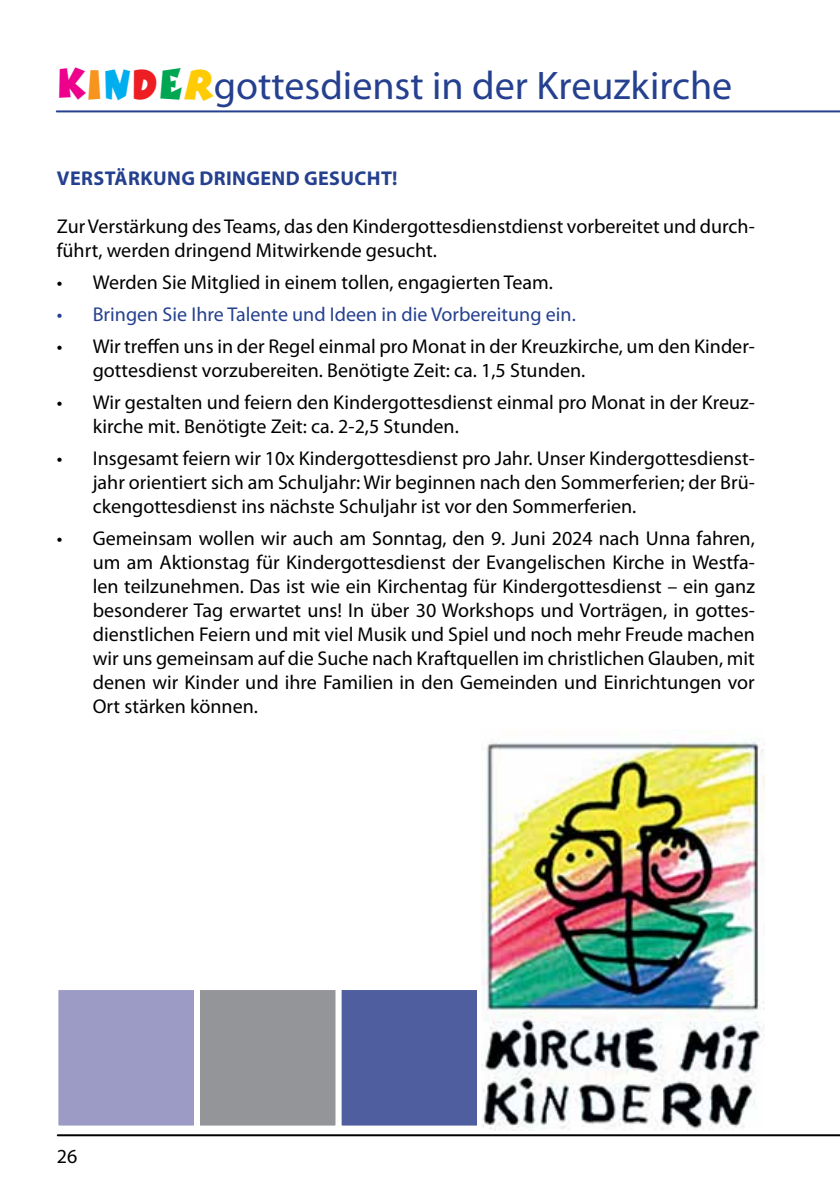
<style>
.page{position:relative;width:840px;height:1191px;background:#fff}
.page>*{position:absolute;margin:0;border:0;box-sizing:border-box;transform-origin:0 0}
.t1{font:40px "Myriad Pro";color:#25408f}
.t2{font:20px/24px "Myriad Pro";color:#000}
.t3{font:20px "Myriad Pro";color:#25408f}
.t4{font:700 20px "Myriad Pro";letter-spacing:.02em;color:#25408f}
.s1{font-family:"Boink Let Plain";font-size:44px;color:#ec008c}
.s2{font-family:"Boink Let Plain";font-size:44px;color:#f7941e}
.s3{font-family:"Boink Let Plain";font-size:44px;color:#00aeef}
.s4{font-family:"Boink Let Plain";font-size:44px;color:#ed1d24}
.s5{font-family:"Boink Let Plain";font-size:44px;color:#00a651}
.s6{font-family:"Boink Let Plain";font-size:44px;color:#ffcb05}
</style>
<div class="page">
<hr style="left:57px;top:110px;width:782px;height:2px;background:#25408f">
<hr style="left:58px;top:1134px;width:781px;height:2px;background:#000">
<div style="left:335px;top:984px;width:147px;height:147px;background:#4e5e9e;border:6px solid #fff"></div>
<div style="left:194px;top:984px;width:147px;height:147px;background:#939598;border:6px solid #fff"></div>
<div style="left:52px;top:984px;width:148px;height:147px;background:#9b9bc5;border:6px solid #fff"></div>
<img style="left:481px;top:738px;width:283px;height:392px">
<h1 class="t1" style="left:57px;top:64px;width:676px"><span class="s1">K</span><span class="s2">I</span><span class="s3">N</span><span class="s4">D</span><span class="s5">E</span><span class="s6">R</span>gottesdienst in der Kreuzkirche</h1>
<p class="t4" style="left:57px;top:167px;width:342px">VERSTÄRKUNG DRINGEND GESUCHT!</p>
<p class="t2" style="left:57px;top:215px;width:699px">Zur Verstärkung des Teams, das den Kindergottesdienstdienst vorbereitet und durch&shy;führt, werden dringend Mitwirkende gesucht.</p>
<p class="t2" style="left:57px;top:271px;width:497px">• Werden Sie Mitglied in einem tollen, engagierten Team.</p>
<p class="t3" style="left:57px;top:303px;width:520px">• Bringen Sie Ihre Talente und Ideen in die Vorbereitung ein.</p>
<p class="t2" style="left:93px;top:335px;width:663px;text-indent:-36px">• Wir treffen uns in der Regel einmal pro Monat in der Kreuzkirche, um den Kinder&shy;gottesdienst vorzubereiten. Benötigte Zeit: ca. 1,5 Stunden.</p>
<p class="t2" style="left:93px;top:391px;width:663px;text-indent:-36px">• Wir gestalten und feiern den Kindergottesdienst einmal pro Monat in der Kreuz&shy;kirche mit. Benötigte Zeit: ca. 2-2,5 Stunden.</p>
<p class="t2" style="left:93px;top:447px;width:663px;text-align:justify;text-indent:-36px">• Insgesamt feiern wir 10x Kindergottesdienst pro Jahr. Unser Kindergottesdienst&shy;jahr orientiert sich am Schuljahr: Wir beginnen nach den Sommerferien; der Brü&shy;ckengottesdienst ins nächste Schuljahr ist vor den Sommerferien.</p>
<p class="t2" style="left:93px;top:527px;width:663px;text-align:justify;text-indent:-36px">• Gemeinsam wollen wir auch am Sonntag, den 9. Juni 2024 nach Unna fahren, um am Aktionstag für Kindergottesdienst der Evangelischen Kirche in Westfa&shy;len teilzunehmen. Das ist wie ein Kirchentag für Kindergottesdienst – ein ganz besonderer Tag erwartet uns! In über 30 Workshops und Vorträgen, in gottes&shy;dienstlichen Feiern und mit viel Musik und Spiel und noch mehr Freude machen wir uns gemeinsam auf die Suche nach Kraftquellen im christlichen Glauben, mit denen wir Kinder und ihre Familien in den Gemeinden und Einrichtungen vor Ort stärken können.</p>
<p class="t2" style="left:57px;top:1144px;width:22px">26</p>
</div>
